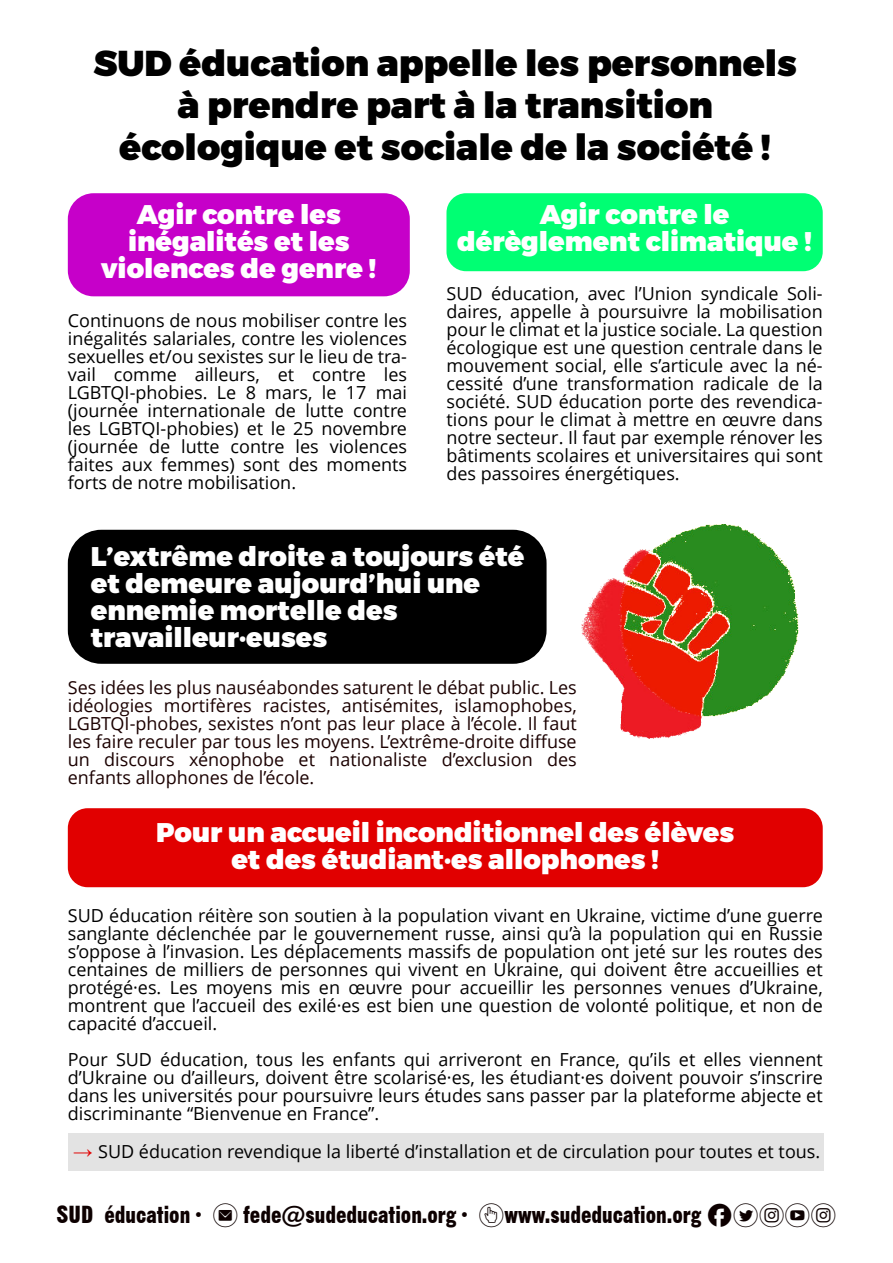
<style>
.page{position:relative;width:893px;height:1263px;background:#fff}
.page>*{position:absolute;margin:0;border:0;box-sizing:border-box;transform-origin:0 0}
.t1{font:900 36px/42px "Montserrat";color:#000;text-align:center}
.t2{font:900 27px/27px "Montserrat";color:#fff;text-align:center}
.t3{font:24px "Gothic No 13 BT";color:#0d0000}
.t4{font:18px/18px "Open Sans";color:#000;text-align:justify}
.t5{font:18px/18px "Open Sans";color:#1b0000;text-align:justify}
.s1{font-family:"Arial";font-weight:700;font-size:19.5px;color:#e10000}
.s2{font-family:"typeecon"}
</style>
<div class="page">
<div style="left:68px;top:193px;width:342px;height:103px;background:#c600c9;border-radius:26px"></div>
<div style="left:446px;top:193px;width:377px;height:78px;background:#00ff73;border-radius:19px"></div>
<div style="left:68px;top:530px;width:479px;height:134px;background:#000;border-radius:34px"></div>
<div style="left:68px;top:808px;width:755px;height:79px;background:#e10000;border-radius:20px"></div>
<div style="left:68px;top:1134px;width:756px;height:37px;background:#e3e3e3"></div>
<img style="left:581px;top:524px;width:218px;height:215px">
<h1 class="t1" style="left:93px;top:42px;width:705px">SUD éducation appelle les personnels à prendre part à la transition écologique et sociale de la société !</h1>
<h2 class="t2" style="left:101px;top:201px;width:277px">Agir contre les inégalités et les violences de genre !</h2>
<p class="t4" style="left:68px;top:313px;width:341px">Continuons de nous mobiliser contre les inégalités salariales, contre les violences sexuelles et/ou sexistes sur le lieu de tra&shy;vail comme ailleurs, et contre les LGBTQI-phobies. Le 8 mars, le 17 mai (journée internationale de lutte contre les LGBTQI-phobies) et le 25 novembre (journée de lutte contre les violences faites aux femmes) sont des moments forts de notre mobilisation.</p>
<h2 class="t2" style="left:457px;top:201px;width:356px">Agir contre le dérèglement climatique !</h2>
<p class="t4" style="left:446px;top:286px;width:378px">SUD éducation, avec l’Union syndicale Soli&shy;daires, appelle à poursuivre la mobilisation pour le climat et la justice sociale. La question écologique est une question centrale dans le mouvement social, elle s’articule avec la né&shy;cessité d’une transformation radicale de la société. SUD éducation porte des revendica&shy;tions pour le climat à mettre en œuvre dans notre secteur. Il faut par exemple rénover les bâtiments scolaires et universitaires qui sont des passoires énergétiques.</p>
<h2 class="t2" style="left:91px;top:543px;width:435px;text-align:left">L’extrême droite a toujours été et demeure aujourd’hui une ennemie mortelle des travailleur·euses</h2>
<p class="t5" style="left:68px;top:680px;width:510px">Ses idées les plus nauséabondes saturent le débat public. Les idéologies mortifères racistes, antisémites, islamophobes, LGBTQI-phobes, sexistes n’ont pas leur place à l’école. Il faut les faire reculer par tous les moyens. L’extrême-droite diffuse un discours xénophobe et nationaliste d’exclusion des enfants allophones de l’école.</p>
<h2 class="t2" style="left:156px;top:819px;width:580px">Pour un accueil inconditionnel des élèves et des étudiant·es allophones !</h2>
<p class="t4" style="left:68px;top:908px;width:756px">SUD éducation réitère son soutien à la population vivant en Ukraine, victime d’une guerre sanglante déclenchée par le gouvernement russe, ainsi qu’à la population qui en Russie s’oppose à l’invasion. Les déplacements massifs de population ont jeté sur les routes des centaines de milliers de personnes qui vivent en Ukraine, qui doivent être accueillies et protégé·es. Les moyens mis en œuvre pour accueillir les personnes venues d’Ukraine, montrent que l’accueil des exilé·es est bien une question de volonté politique, et non de capacité d’accueil.</p>
<p class="t4" style="left:68px;top:1052px;width:756px">Pour SUD éducation, tous les enfants qui arriveront en France, qu’ils et elles viennent d’Ukraine ou d’ailleurs, doivent être scolarisé·es, les étudiant·es doivent pouvoir s’inscrire dans les universités pour poursuivre leurs études sans passer par la plateforme abjecte et discriminante “Bienvenue en France”.</p>
<p class="t4" style="left:73px;top:1144px;width:748px"><span class="s1">→</span> SUD éducation revendique la liberté d’installation et de circulation pour toutes et tous.</p>
<h3 class="t3" style="left:57px;top:1205px;width:781px">SUD éducation · <span class="s2">e</span> fede@sudeducation.org · <span class="s2">u</span>www.sudeducation.org <span class="s2">Ftiyi</span></h3>
</div>
